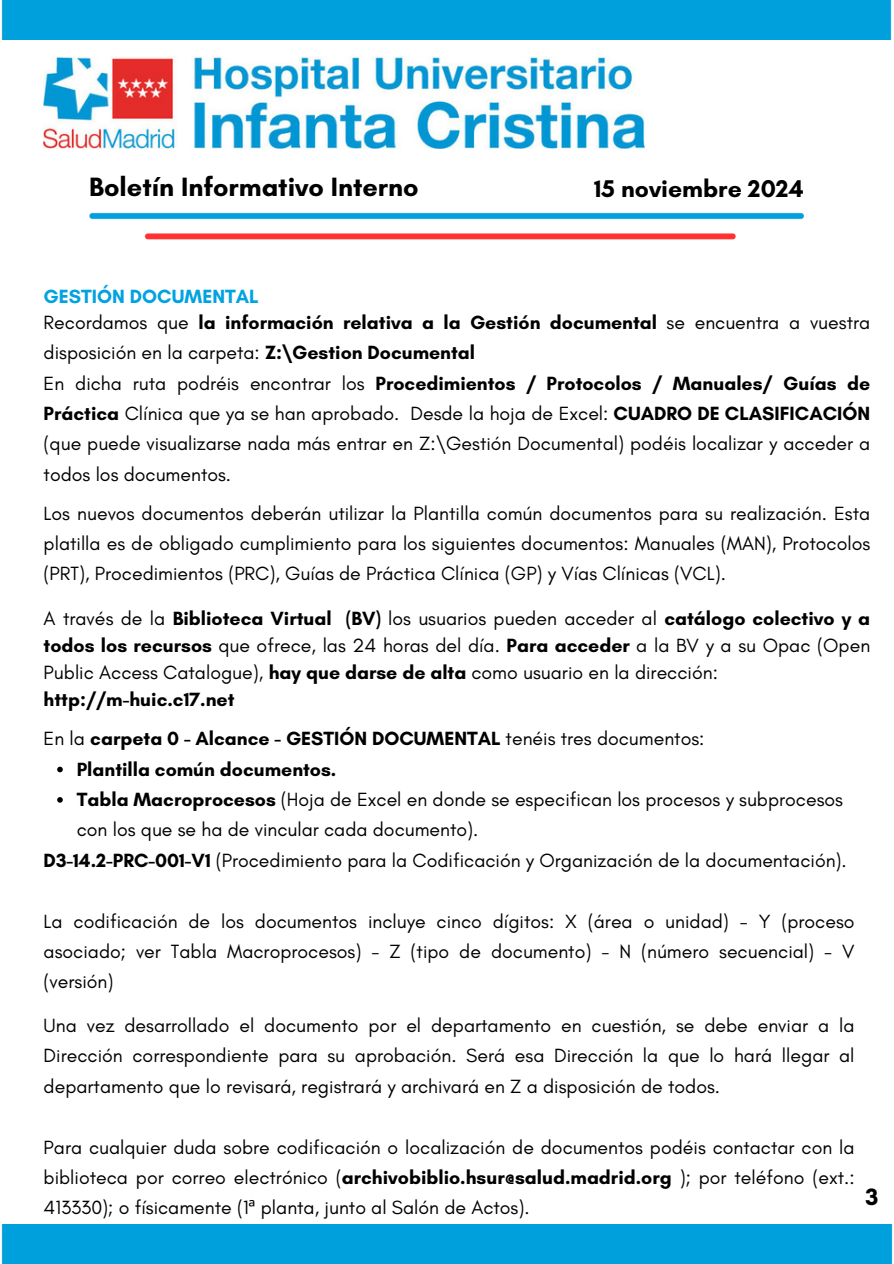
<style>
.page{position:relative;width:894px;height:1264px;background:#fff}
.page>*{position:absolute;margin:0;border:0;box-sizing:border-box;transform-origin:0 0}
.t1{font:700 27px "Glacial Indifference";color:#000}
.t2{font:700 24.6px "Glacial Indifference";color:#000}
.t3{font:700 24px "Glacial Indifference";color:#000}
.t4{font:19.5px/30.3px "Glacial Indifference";color:#000;text-align:justify}
.t5{font:700 19.5px/30.3px "Glacial Indifference";color:#000}
.t6{font:700 19.5px "Glacial Indifference";color:#00a3e0}
.s1{font-weight:400}
.s2{font-weight:700}
.s3{font-family:"Noto Sans"}
</style>
<div class="page">
<img style="left:44px;top:56px;width:600px;height:93px">
<div style="left:1px;top:0;width:891px;height:39px;background:#00a0dc"></div>
<img style="left:89px;top:212px;width:715px;height:28px">
<div style="left:1px;top:1224px;width:892px;height:39px;background:#00a0dc"></div>
<svg style="left:57px;top:766px;width:6px;height:6px"></svg>
<svg style="left:57px;top:797px;width:6px;height:5px"></svg>
<h2 class="t1" style="left:89px;top:170px;width:331px">Boletín Informativo Interno</h2>
<p class="t6" style="left:44px;top:284px;width:216px">GESTIÓN DOCUMENTAL</p>
<p class="t2" style="left:594px;top:174px;width:211px">15 noviembre 2024</p>
<p class="t5" style="left:44px;top:307px;width:827px"><span class="s1">Recordamos que</span> la información relativa a la Gestión documental <span class="s1">se encuentra a vuestra disposición en la carpeta:</span> Z:\Gestion Documental</p>
<p class="t4" style="left:44px;top:367px;width:827px">En dicha ruta podréis encontrar los <span class="s2">Procedimientos / Protocolos / Manuales/ Guías de Práctica</span> Clínica que ya se han aprobado. Desde la hoja de Excel: <span class="s2">CUADRO DE CLASIFICACIÓN </span>(que puede visualizarse nada más entrar en Z:\Gestión Documental) podéis localizar y acceder a todos los documentos.</p>
<p class="t4" style="left:44px;top:497px;width:827px">Los nuevos documentos deberán utilizar la Plantilla común documentos para su realización. Esta platilla es de obligado cumplimiento para los siguientes documentos: Manuales (MAN), Protocolos (PRT), Procedimientos (PRC), Guías de Práctica Clínica (GP) y Vías Clínicas (VCL).</p>
<p class="t4" style="left:44px;top:604px;width:827px;line-height:27px">A través de la <span class="s2">Biblioteca Virtual (BV)</span> los usuarios pueden acceder al <span class="s2">catálogo colectivo y a todos los recursos</span> que ofrece, las 24 horas del día. <span class="s2">Para acceder</span> a la BV y a su Opac (Open Public Access Catalogue), <span class="s2">hay que darse de alta</span> como usuario en la dirección:</p>
<p class="t5" style="left:44px;top:684px;width:192px">http://m-huic.c17.net</p>
<p class="t5" style="left:44px;top:723px;width:662px"><span class="s1">En la</span> carpeta 0 - Alcance - GESTIÓN DOCUMENTAL <span class="s1">tenéis tres documentos:</span></p>
<p class="t5" style="left:77px;top:753px;width:261px">Plantilla común documentos.</p>
<p class="t4" style="left:77px;top:784px;width:767px"><span class="s2">Tabla Macroprocesos</span> (Hoja de Excel en donde se especifican los procesos y subprocesos con los que se ha de vincular cada documento).</p>
<p class="t4" style="left:44px;top:844px;width:804px"><span class="s2">D3-14.2-PRC-001-V1</span> (Procedimiento para la Codificación y Organización de la documentación).</p>
<p class="t4" style="left:44px;top:905px;width:812px">La codificación de los documentos incluye cinco dígitos: X (área o unidad) - Y (proceso asociado; ver Tabla Macroprocesos) - Z (tipo de documento) - N (número secuencial) - V (versión)</p>
<p class="t4" style="left:44px;top:1010px;width:812px">Una vez desarrollado el documento por el departamento en cuestión, se debe enviar a la Dirección correspondiente para su aprobación. Será esa Dirección la que lo hará llegar al departamento que lo revisará, registrará y archivará en Z a disposición de todos.</p>
<p class="t4" style="left:44px;top:1131px;width:812px">Para cualquier duda sobre codificación o localización de documentos podéis contactar con la biblioteca por correo electrónico (<span class="s2">archivobiblio.hsur@salud.madrid.org</span> ); por teléfono (ext.:<br>413330); o físicamente (1<span class="s3">ª</span> planta, junto al Salón de Actos).</p>
<p class="t3" style="left:865px;top:1182px;width:14px">3</p>
</div>
